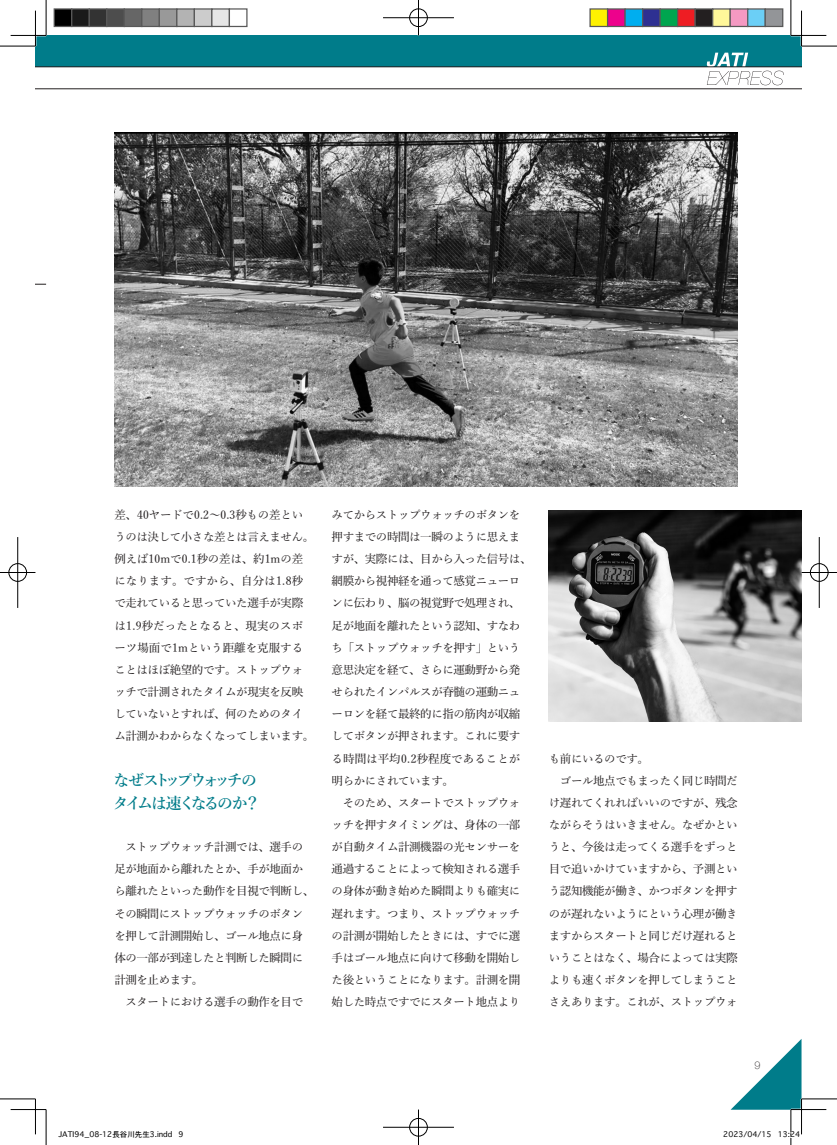
<style>
.page{position:relative;width:837px;height:1145px;background:#fff}
.page>*{position:absolute;margin:0;border:0;box-sizing:border-box;transform-origin:0 0}
.t1{font:600 16px/22.1px "Yu Min Pr 6 N";letter-spacing:-.195em;color:#007c8a}
.t2{font:500 11.5px/22.1px "Yu Min Pr 6 N";letter-spacing:-.04em;color:#231f20}
.t3{font:100 10.62px "Helvetica Neue";color:#231f20}
.t4{font:7.5px "Osaka";color:#000}
</style>
<div class="page">
<img style="left:548px;top:510px;width:253px;height:211px">
<img style="left:114px;top:132px;width:623px;height:354px">
<div style="left:35px;top:35px;width:766px;height:32px;background:#007c8a"></div>
<svg style="left:731px;top:1039px;width:70px;height:70px"></svg>
<hr style="left:35px;top:67px;width:766px;height:1px;background:#231f20">
<hr style="left:35px;top:88px;width:766px;height:1px;background:#231f20">
<svg style="left:705px;top:53px;width:78px;height:32px"></svg>
<hr style="left:790px;top:1108px;width:36px;height:2px;background:#fff">
<hr style="left:800px;top:11px;width:2px;height:35px;background:#fff">
<hr style="left:800px;top:1098px;width:2px;height:36px;background:#fff">
<hr style="left:0;top:46px;width:35px;height:1px;background:#000">
<hr style="left:801px;top:46px;width:35px;height:1px;background:#000">
<hr style="left:0;top:1098px;width:35px;height:1px;background:#000">
<hr style="left:801px;top:1098px;width:35px;height:1px;background:#000">
<hr style="left:46px;top:0;width:1px;height:35px;background:#000">
<hr style="left:46px;top:1109px;width:1px;height:35px;background:#000">
<hr style="left:790px;top:0;width:1px;height:35px;background:#000">
<hr style="left:790px;top:1109px;width:1px;height:35px;background:#000">
<hr style="left:11px;top:35px;width:35px;height:1px;background:#000">
<hr style="left:790px;top:35px;width:36px;height:1px;background:#000">
<hr style="left:11px;top:1109px;width:35px;height:1px;background:#000">
<hr style="left:790px;top:1109px;width:36px;height:1px;background:#000">
<hr style="left:35px;top:11px;width:1px;height:35px;background:#000">
<hr style="left:35px;top:1098px;width:1px;height:36px;background:#000">
<hr style="left:801px;top:11px;width:1px;height:35px;background:#000">
<hr style="left:801px;top:1098px;width:1px;height:36px;background:#000">
<div style="left:408px;top:8px;width:20px;height:19px;border:2px solid #fff;border-radius:50%"></div>
<hr style="left:383px;top:17px;width:71px;height:2px;background:#fff">
<hr style="left:417px;top:0;width:2px;height:35px;background:#fff">
<div style="left:409px;top:9px;width:18px;height:18px;border:1px solid #000;border-radius:50%"></div>
<hr style="left:383px;top:18px;width:71px;height:1px;background:#000">
<hr style="left:418px;top:0;width:1px;height:35px;background:#000">
<div style="left:408px;top:1117px;width:20px;height:20px;border:2px solid #fff;border-radius:50%"></div>
<hr style="left:383px;top:1126px;width:71px;height:2px;background:#fff">
<hr style="left:417px;top:1109px;width:2px;height:35px;background:#fff">
<div style="left:409px;top:1118px;width:18px;height:18px;border:1px solid #000;border-radius:50%"></div>
<hr style="left:383px;top:1127px;width:71px;height:1px;background:#000">
<hr style="left:418px;top:1109px;width:1px;height:35px;background:#000">
<div style="left:8px;top:562px;width:19px;height:20px;border:2px solid #fff;border-radius:50%"></div>
<hr style="left:0;top:571px;width:35px;height:2px;background:#fff">
<hr style="left:17px;top:537px;width:2px;height:71px;background:#fff">
<div style="left:9px;top:563px;width:18px;height:18px;border:1px solid #000;border-radius:50%"></div>
<hr style="left:0;top:572px;width:35px;height:1px;background:#000">
<hr style="left:18px;top:537px;width:1px;height:71px;background:#000">
<div style="left:809px;top:562px;width:19px;height:20px;border:2px solid #fff;border-radius:50%"></div>
<hr style="left:801px;top:571px;width:35px;height:2px;background:#fff">
<div style="left:809px;top:563px;width:19px;height:18px;border:1px solid #000;border-radius:50%"></div>
<hr style="left:801px;top:572px;width:35px;height:1px;background:#000">
<hr style="left:818px;top:537px;width:1px;height:71px;background:#000">
<div style="left:54px;top:9px;width:18px;height:17px;background:#000"></div>
<div style="left:54px;top:8px;width:18px;height:19px;border:1px solid #595959"></div>
<div style="left:72px;top:9px;width:17px;height:17px;background:#1a1a1a"></div>
<div style="left:71px;top:8px;width:19px;height:19px;border:1px solid #595959"></div>
<div style="left:89px;top:9px;width:18px;height:17px;background:#333"></div>
<div style="left:89px;top:8px;width:18px;height:19px;border:1px solid #595959"></div>
<div style="left:107px;top:9px;width:17px;height:17px;background:#4d4d4d"></div>
<div style="left:106px;top:8px;width:19px;height:19px;border:1px solid #595959"></div>
<div style="left:124px;top:9px;width:18px;height:17px;background:#666"></div>
<div style="left:124px;top:8px;width:18px;height:19px;border:1px solid #595959"></div>
<div style="left:142px;top:9px;width:17px;height:17px;background:#808080"></div>
<div style="left:141px;top:8px;width:19px;height:19px;border:1px solid #595959"></div>
<div style="left:159px;top:9px;width:18px;height:17px;background:#999"></div>
<div style="left:159px;top:8px;width:18px;height:19px;border:1px solid #595959"></div>
<div style="left:177px;top:9px;width:17px;height:17px;background:#b3b3b3"></div>
<div style="left:176px;top:8px;width:19px;height:19px;border:1px solid #595959"></div>
<div style="left:194px;top:9px;width:18px;height:17px;background:#ccc"></div>
<div style="left:194px;top:8px;width:18px;height:19px;border:1px solid #595959"></div>
<div style="left:212px;top:9px;width:17px;height:17px;background:#e6e6e6"></div>
<div style="left:211px;top:8px;width:19px;height:19px;border:1px solid #595959"></div>
<div style="left:229px;top:8px;width:18px;height:19px;border:1px solid #595959"></div>
<div style="left:590px;top:9px;width:17px;height:17px;background:#fff101"></div>
<div style="left:589px;top:8px;width:19px;height:19px;border:1px solid #595959"></div>
<div style="left:607px;top:9px;width:18px;height:17px;background:#ed028c"></div>
<div style="left:606px;top:8px;width:19px;height:19px;border:1px solid #595959"></div>
<div style="left:625px;top:9px;width:17px;height:17px;background:#00aeef"></div>
<div style="left:624px;top:8px;width:19px;height:19px;border:1px solid #595959"></div>
<div style="left:642px;top:9px;width:18px;height:17px;background:#2e3092"></div>
<div style="left:641px;top:8px;width:19px;height:19px;border:1px solid #595959"></div>
<div style="left:660px;top:9px;width:17px;height:17px;background:#00a54f"></div>
<div style="left:659px;top:8px;width:19px;height:19px;border:1px solid #595959"></div>
<div style="left:677px;top:9px;width:18px;height:17px;background:#ee1d23"></div>
<div style="left:676px;top:8px;width:19px;height:19px;border:1px solid #595959"></div>
<div style="left:695px;top:9px;width:17px;height:17px;background:#231f20"></div>
<div style="left:694px;top:8px;width:19px;height:19px;border:1px solid #595959"></div>
<div style="left:712px;top:9px;width:18px;height:17px;background:#fff79a"></div>
<div style="left:711px;top:8px;width:19px;height:19px;border:1px solid #595959"></div>
<div style="left:730px;top:9px;width:17px;height:17px;background:#f499c2"></div>
<div style="left:729px;top:8px;width:19px;height:19px;border:1px solid #595959"></div>
<div style="left:747px;top:9px;width:18px;height:17px;background:#6bcff6"></div>
<div style="left:746px;top:8px;width:19px;height:19px;border:1px solid #595959"></div>
<div style="left:765px;top:9px;width:17px;height:17px;background:#939598"></div>
<div style="left:764px;top:8px;width:19px;height:19px;border:1px solid #595959"></div>
<p class="t2" style="left:114px;top:502px;width:201px">差、40ヤードで0.2～0.3秒もの差というのは決して小さな差とは言えません。例えば10mで0.1秒の差は、約1mの差になります。ですから、自分は1.8秒で走れていると思っていた選手が実際は1.9秒だったとなると、現実のスポーツ場面で1mという距離を克服することはほぼ絶望的です。ストップウォッチで計測されたタイムが現実を反映していないとすれば、何のためのタイム計測かわからなくなってしまいます。</p>
<h1 class="t1" style="left:113px;top:769px;width:149px">なぜストップウォッチのタイムは速くなるのか？</h1>
<p class="t2" style="left:114px;top:834px;width:201px">　ストップウォッチ計測では、選手の足が地面から離れたとか、手が地面から離れたといった動作を目視で判断し、その瞬間にストップウォッチのボタンを押して計測開始し、ゴール地点に身体の一部が到達したと判断した瞬間に計測を止めます。<br>　スタートにおける選手の動作を目で</p>
<p class="t2" style="left:331px;top:502px;width:201px">みてからストップウォッチのボタンを押すまでの時間は一瞬のように思えますが、実際には、目から入った信号は、網膜から視神経を通って感覚ニューロンに伝わり、脳の視覚野で処理され、足が地面を離れたという認知、すなわち「ストップウォッチを押す」という意思決定を経て、さらに運動野から発せられたインパルスが脊髄の運動ニューロンを経て最終的に指の筋肉が収縮してボタンが押されます。これに要する時間は平均0.2秒程度であることが明らかにされています。<br>　そのため、スタートでストップウォッチを押すタイミングは、身体の一部が自動タイム計測機器の光センサーを通過することによって検知される選手の身体が動き始めた瞬間よりも確実に遅れます。つまり、ストップウォッチの計測が開始したときには、すでに選手はゴール地点に向けて移動を開始した後ということになります。計測を開始した時点ですでにスタート地点より</p>
<p class="t2" style="left:548px;top:746px;width:190px">も前にいるのです。<br>　ゴール地点でもまったく同じ時間だけ遅れてくれればいいのですが、残念ながらそうはいきません。なぜかというと、今後は走ってくる選手をずっと目で追いかけていますから、予測という認知機能が働き、かつボタンを押すのが遅れないようにという心理が働きますからスタートと同じだけ遅れるということはなく、場合によっては実際よりも速くボタンを押してしまうことさえあります。これが、ストップウォ</p>
<p class="t3" style="left:754px;top:1057px;width:7px">9</p>
<p class="t4" style="left:59px;top:1129px;width:126px">JATI94_08-12長谷川先生3.indd 9</p>
<p class="t4" style="left:723px;top:1129px;width:78px">2023/04/15 13:24</p>
</div>
